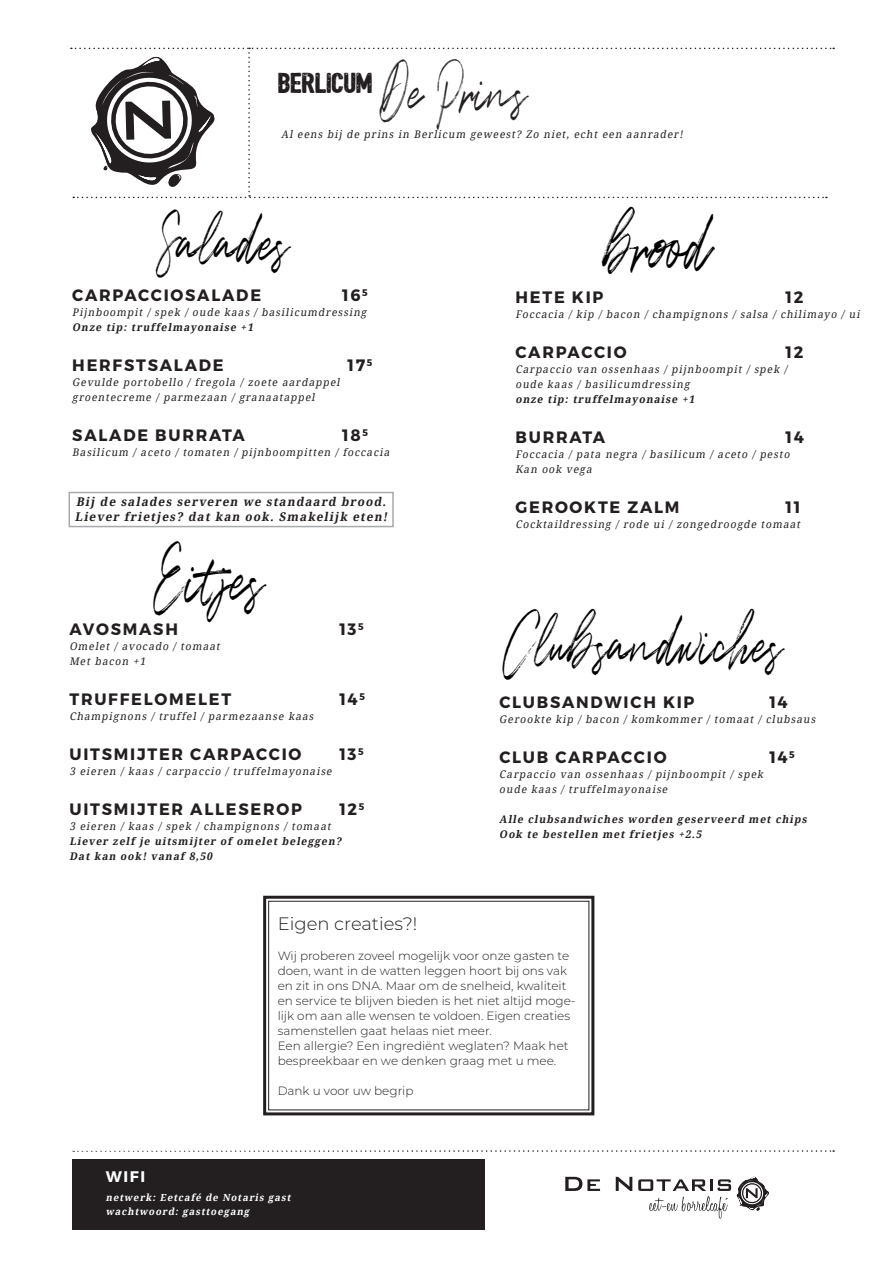
<style>
.page{position:relative;width:893px;height:1263px;background:#fff}
.page>*{position:absolute;margin:0;border:0;box-sizing:border-box;transform-origin:0 0}
.t1{font:84.45px "Quentin";color:#000001;scale:.52 1}
.t2{font:75px "Quentin";color:#000001;scale:.52 1}
.t3{font:69.3px "Quentin";color:#231f20;scale:.52 1}
.t4{font:27.6px "Bushcraft distress";color:#231f20}
.t5{font:300 18px "Montserrat";color:#231f20}
.t6{font:700 16.5px "Montserrat";letter-spacing:.11em;color:#231f20}
.t7{font:700 15.45px "Montserrat";color:#fff}
.t8{font:300 12px/15px "Montserrat";color:#231f20}
.t9{font:italic 700 12px/15px "Noto Serif";color:#231f20}
.t10{font:italic 10.5px/15px "Noto Serif";letter-spacing:.1em;color:#231f20}
.t11{font:italic 700 10.5px/15px "Noto Serif";letter-spacing:.1em;color:#231f20}
.t12{font:italic 700 9.75px/14px "Noto Serif";letter-spacing:.1em;color:#fff}
</style>
<div class="page">
<div style="left:72px;top:1160px;width:413px;height:70px;background:#231f20"></div>
<svg style="left:73px;top:1150px;width:761px;height:2px"></svg>
<div style="left:69px;top:492px;width:325px;height:35px;border:2px solid #a8a9ad"></div>
<svg style="left:565px;top:1177px;width:35px;height:14px"></svg>
<svg style="left:616px;top:1177px;width:16px;height:14px"></svg>
<svg style="left:638px;top:1177px;width:131px;height:41px"></svg>
<svg style="left:71px;top:48px;width:763px;height:150px"></svg>
<svg style="left:263px;top:895px;width:332px;height:221px"></svg>
<div style="left:268px;top:901px;width:321px;height:209px;border:1px solid #231f20"></div>
<h3 class="t3" style="left:383px;top:44px;width:278px">De Prins</h3>
<h3 class="t4" style="left:279px;top:67px;width:96px">BERLICUM</h3>
<p class="t10" style="left:281px;top:126px;width:405px">Al eens bij de prins in Berlicum geweest? Zo niet, echt een aanrader!</p>
<h2 class="t2" style="left:156px;top:190px;width:257px">Salades</h2>
<h3 class="t6" style="left:72px;top:285px;width:190px">CARPACCIOSALADE</h3>
<h3 class="t6" style="left:342px;top:285px;width:27px">16<sup>5</sup></h3>
<p class="t10" style="left:72px;top:304px;width:298px">Pijnboompit / spek / oude kaas / basilicumdressing</p>
<p class="t11" style="left:72px;top:319px;width:185px">Onze tip: truffelmayonaise +1</p>
<h3 class="t6" style="left:72px;top:355px;width:153px">HERFSTSALADE</h3>
<h3 class="t6" style="left:348px;top:355px;width:26px">17<sup>5</sup></h3>
<p class="t10" style="left:72px;top:374px;width:271px">Gevulde portobello / fregola / zoete aardappel groentecreme / parmezaan / granaatappel</p>
<h3 class="t6" style="left:72px;top:425px;width:174px">SALADE BURRATA</h3>
<h3 class="t6" style="left:342px;top:425px;width:27px">18<sup>5</sup></h3>
<p class="t10" style="left:72px;top:444px;width:321px">Basilicum / aceto / tomaten / pijnboompitten / foccacia</p>
<p class="t9" style="left:75px;top:494px;width:317px">Bij de salades serveren we standaard brood.<br>Liever frietj es? dat kan ook. Smakelijk eten!</p>
<h1 class="t1" style="left:154px;top:521px;width:213px">Eitjes</h1>
<h3 class="t6" style="left:69px;top:619px;width:110px">AVOSMASH</h3>
<h3 class="t6" style="left:339px;top:619px;width:26px">13<sup>5</sup></h3>
<p class="t10" style="left:69px;top:638px;width:154px">Omelet / avocado / tomaat<br>Met bacon +1</p>
<h3 class="t6" style="left:69px;top:689px;width:163px">TRUFFELOMELET</h3>
<h3 class="t6" style="left:339px;top:689px;width:27px">14<sup>5</sup></h3>
<p class="t10" style="left:69px;top:709px;width:248px">Champignons / truffel / parmezaanse kaas</p>
<h3 class="t6" style="left:69px;top:744px;width:233px">UITSMIJTER CARPACCIO</h3>
<h3 class="t6" style="left:339px;top:744px;width:26px">13<sup>5</sup></h3>
<p class="t10" style="left:69px;top:764px;width:266px">3 eieren / kaas / carpaccio / truffelmayonaise</p>
<h3 class="t6" style="left:69px;top:799px;width:234px">UITSMIJTER ALLESEROP</h3>
<h3 class="t6" style="left:339px;top:799px;width:26px">12<sup>5</sup></h3>
<p class="t10" style="left:69px;top:819px;width:265px">3 eieren / kaas / spek / champignons / tomaat</p>
<p class="t11" style="left:69px;top:834px;width:276px">Liever zelf j e uitsmijter of omelet beleggen?<br>Dat kan ook! vanaf 8,50</p>
<h1 class="t1" style="left:605px;top:188px;width:206px">brood</h1>
<h3 class="t6" style="left:516px;top:287px;width:89px">HETE KIP</h3>
<h3 class="t6" style="left:785px;top:287px;width:19px">12</h3>
<p class="t10" style="left:515px;top:306px;width:348px">Foccacia / kip / bacon / champignons / salsa / chilimayo / ui</p>
<h3 class="t6" style="left:516px;top:342px;width:113px">CARPACCIO</h3>
<h3 class="t6" style="left:785px;top:342px;width:19px">12</h3>
<p class="t10" style="left:515px;top:361px;width:275px">Carpaccio van ossenhaas / pijnboompit / spek / oude kaas / basilicumdressing</p>
<p class="t11" style="left:515px;top:391px;width:183px">onze tip: truffelmayonaise +1</p>
<h3 class="t6" style="left:516px;top:427px;width:91px">BURRATA</h3>
<h3 class="t6" style="left:785px;top:427px;width:20px">14</h3>
<p class="t10" style="left:515px;top:446px;width:278px">Foccacia / pata negra / basilicum / aceto / pesto<br>Kan ook vega</p>
<h3 class="t6" style="left:516px;top:497px;width:165px">GEROOKTE ZALM</h3>
<h3 class="t6" style="left:785px;top:497px;width:16px">11</h3>
<p class="t10" style="left:515px;top:516px;width:289px">Cocktaildressing / rode ui / zongedroogde tomaat</p>
<h2 class="t2" style="left:503px;top:593px;width:538px">Clubsandwiches</h2>
<h3 class="t6" style="left:499px;top:692px;width:197px">CLUBSANDWICH KIP</h3>
<h3 class="t6" style="left:769px;top:692px;width:20px">14</h3>
<p class="t10" style="left:499px;top:711px;width:320px">Gerookte kip / bacon / komkommer / tomaat / clubsaus</p>
<h3 class="t6" style="left:499px;top:747px;width:169px">CLUB CARPACCIO</h3>
<h3 class="t6" style="left:769px;top:747px;width:27px">14<sup>5</sup></h3>
<p class="t10" style="left:499px;top:766px;width:268px">Carpaccio van ossenhaas / pijnboompit / spek oude kaas / truffelmayonaise</p>
<p class="t11" style="left:499px;top:811px;width:311px">Alle clubsandwiches worden geserveerd met chips<br>Ook te bestellen met frietj es +2.5</p>
<h3 class="t5" style="left:278px;top:911px;width:141px">Eigen creaties?!</h3>
<p class="t8" style="left:278px;top:947px;width:299px">Wij proberen zoveel mogelijk voor onze gasten te doen, want in de watten leggen hoort bij ons vak en zit in ons DNA. Maar om de snelheid, kwaliteit en service te blijven bieden is het niet altijd moge&shy;lijk om aan alle wensen te voldoen. Eigen creaties samenstellen gaat helaas niet meer.<br>Een allergie? Een ingrediënt weglaten? Maak het bespreekbaar en we denken graag met u mee.</p>
<p class="t8" style="left:278px;top:1082px;width:137px">Dank u voor uw begrip</p>
<h3 class="t7" style="left:106px;top:1167px;width:41px">WIFI</h3>
<p class="t12" style="left:106px;top:1190px;width:189px">netwerk: Eetcafé de Notaris gast wachtwoord: gasttoegang</p>
</div>
